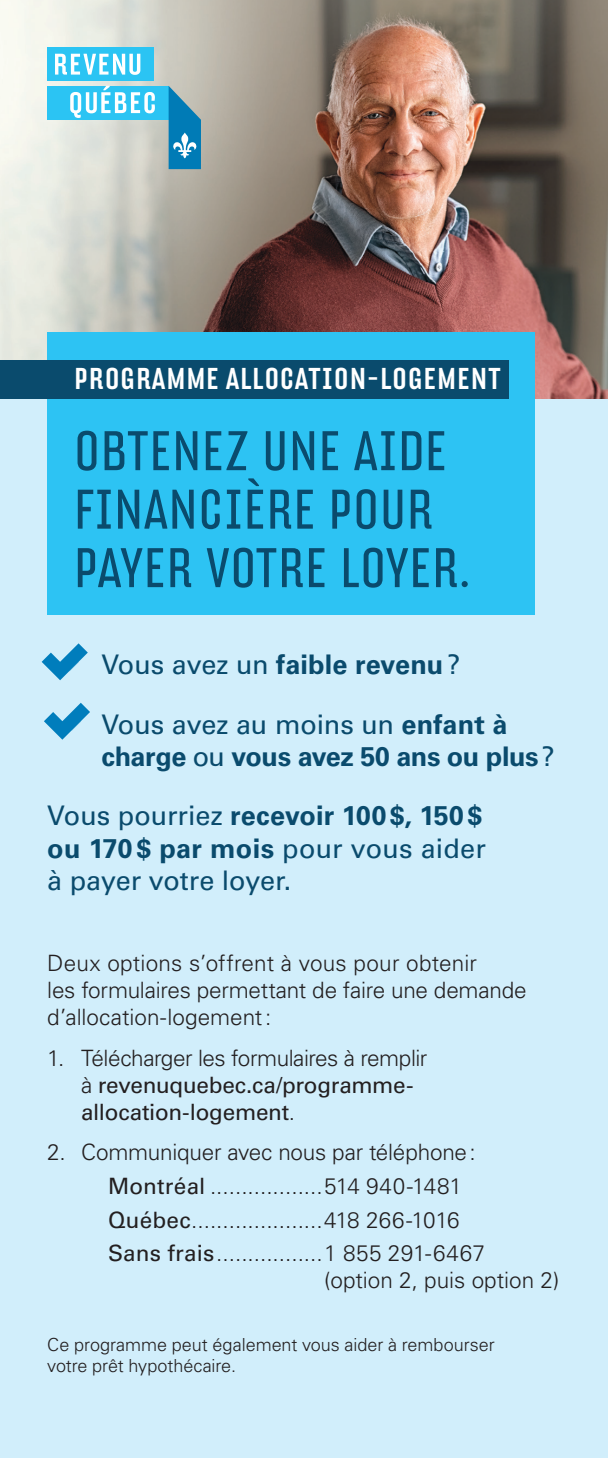
<style>
.page{position:relative;width:608px;height:1458px;background:#d1eefb}
.page>*{position:absolute;margin:0;border:0;box-sizing:border-box;transform-origin:0 0}
.t1{font:54px/58.5px "Hydra OT";letter-spacing:.035em;color:#0a4b6d}
.t2{font:500 29.25px "Hydra OT";letter-spacing:.05em;color:#fff}
.t3{font:27px/32.4px "Univers LT Std";letter-spacing:-.005em;color:#0a4b6d}
.t4{font:700 27px "Univers LT Std";letter-spacing:-.02em;color:#0a4b6d}
.t5{font:300 22.5px/33.8px "Univers LT Std";letter-spacing:-.005em;color:#231f20}
.t6{font:22.5px/27px "Univers LT Std";letter-spacing:-.01em;color:#231f20}
.t7{font:300 18px/21.6px "Univers LT Std";color:#231f20}
.s1{font-weight:700}
.s2{font-weight:400}
.s3{font-weight:300}
</style>
<div class="page">
<img style="left:0;top:0;width:608px;height:398px">
<div style="left:47px;top:47px;width:106px;height:34px;background:#2bc4f3"></div>
<div style="left:47px;top:86px;width:121px;height:34px;background:#2bc4f3"></div>
<svg style="left:168px;top:86px;width:33px;height:83px;background:#3c93bb"></svg>
<svg style="left:55px;top:54px;width:85px;height:21px"></svg>
<svg style="left:70px;top:86px;width:85px;height:32px"></svg>
<div style="left:47px;top:332px;width:487px;height:282px;background:#2dc3f3"></div>
<div style="left:0;top:360px;width:508px;height:38px;background:#0a4b6d"></div>
<svg style="left:42px;top:643px;width:46px;height:37px"></svg>
<svg style="left:44px;top:703px;width:46px;height:37px"></svg>
<h2 class="t2" style="left:74px;top:361px;width:427px">PROGRAMME ALLOCATION-LOGEMENT</h2>
<h1 class="t1" style="left:75px;top:423px;width:397px">OBTENEZ UNE AIDE<br>FINANCIÈRE POUR<br>PAYER VOTRE LOYER.</h1>
<p class="t3" style="left:101px;top:635px;width:407px;line-height:59.4px">Vous avez un <span class="s1">faible revenu</span>?<br>Vous avez au moins un <span class="s1">enfant à</span></p>
<p class="t4" style="left:101px;top:741px;width:454px">charge <span class="s2">ou</span> vous avez 50 ans ou plus<span class="s2">?</span></p>
<p class="t3" style="left:47px;top:800px;width:440px">Vous pourriez <span class="s1">recevoir 100$, 150$ ou 170 $ par mois</span> pour vous aider à payer votre loyer.</p>
<p class="t5" style="left:47px;top:950px;width:481px;line-height:27px">Deux options s’offrent à vous pour obtenir<br>les formulaires permettant de faire une demande d’allocation-logement:</p>
<p class="t6" style="left:81px;top:1044px;width:348px;text-indent:-34px"><span class="s3">1. Télécharger les formulaires à remplir à</span> revenuquebec.ca/programme&shy;allocation‑logement<span class="s3">.</span></p>
<p class="t5" style="left:108px;top:1135px;width:378px;text-indent:-61px">2. Communiquer avec nous par téléphone:<br><span class="s2">Montréal</span> ..................514 940-1481<br><span class="s2">Québec</span>.....................418 266-1016<br><span class="s2">Sans frais</span>.................1 855 291-6467</p>
<p class="t5" style="left:324px;top:1264px;width:236px">(option 2, puis option 2)</p>
<p class="t7" style="left:47px;top:1333px;width:449px">Ce programme peut également vous aider à rembourser votre prêt hypothécaire.</p>
</div>
